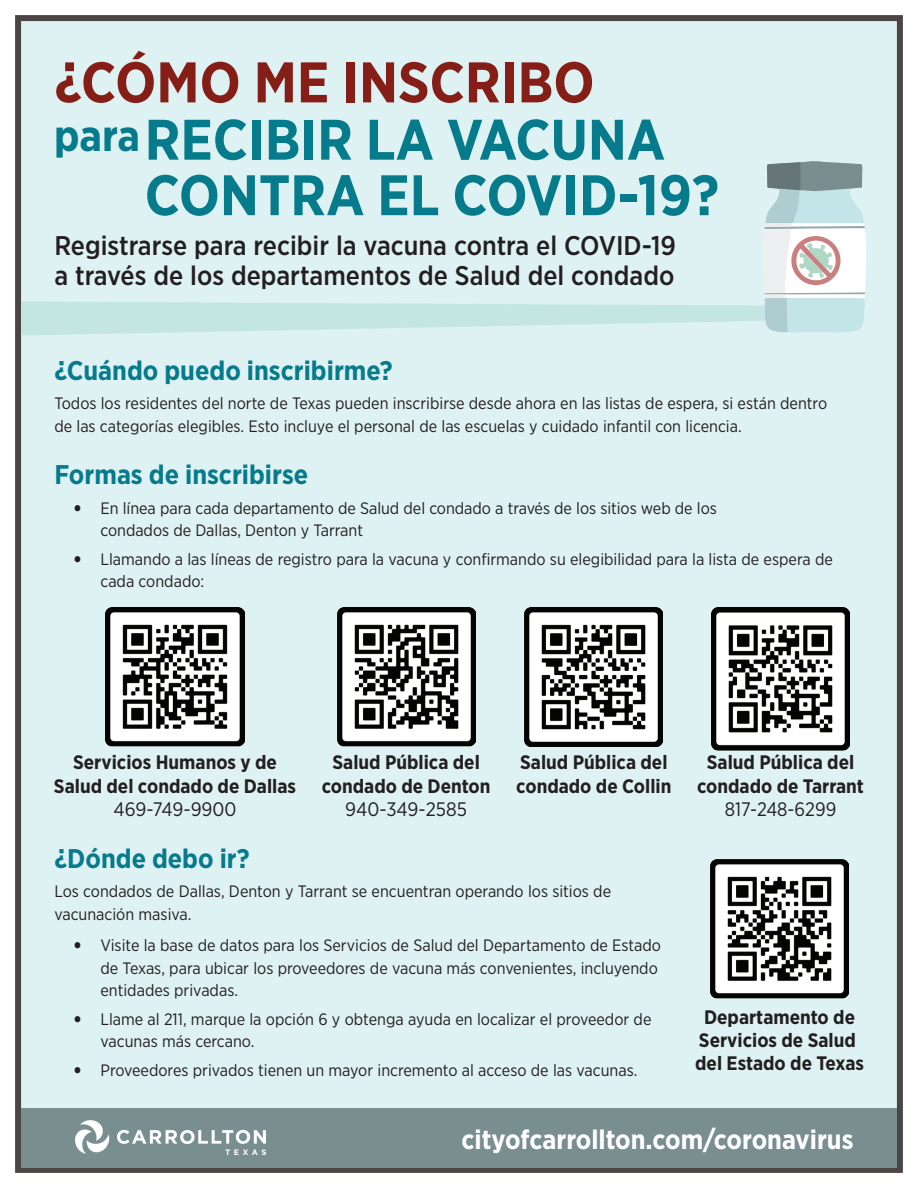
<style>
.page{position:relative;width:918px;height:1188px;background:#fff}
.page>*{position:absolute;margin:0;border:0;box-sizing:border-box;transform-origin:0 0}
.t1{font:700 57.15px "Gotham Narrow";color:#861e18}
.t2{font:700 57px/55.5px "Gotham Narrow";color:#067b8b}
.t3{font:700 43.65px "Gotham Narrow";color:#067b8b}
.t4{font:500 27px/30px "Gotham Narrow";color:#231f20}
.t5{font:700 27px "Gotham Narrow";color:#067b8c}
.t6{font:700 27px "Gotham Narrow";color:#fff}
.t7{font:700 19.5px/23.4px "Gotham Narrow";color:#231f20;text-align:center}
.t8{font:19.5px "Gotham Narrow";color:#231f20}
.t9{font:16.5px/22.5px "Gotham Narrow";color:#231f20}
.s1{font-weight:900}
</style>
<div class="page">
<div style="left:15px;top:15px;width:888px;height:1158px;background:#dff2f3;border:6px solid #4c4545"></div>
<div style="left:21px;top:1108px;width:876px;height:60px;background:#798e8f"></div>
<img style="left:76px;top:1121px;width:189px;height:34px">
<img style="left:106px;top:608px;width:138px;height:139px">
<img style="left:337px;top:608px;width:138px;height:139px">
<img style="left:525px;top:608px;width:138px;height:138px">
<img style="left:711px;top:608px;width:139px;height:143px">
<img style="left:710px;top:860px;width:139px;height:139px">
<svg style="left:22px;top:161px;width:844px;height:175px"></svg>
<h1 class="t1" style="left:54px;top:46px;width:542px">¿CÓMO ME INSCRIBO</h1>
<h2 class="t2" style="left:145px;top:111px;width:576px">RECIBIR LA VACUNA<br>CONTRA EL COVID-19?</h2>
<h3 class="t3" style="left:54px;top:108px;width:87px">para</h3>
<h3 class="t4" style="left:54px;top:231px;width:623px">Registrarse para recibir la vacuna contra el COVID-19 a través de los departamentos de Salud del condado</h3>
<h3 class="t5" style="left:54px;top:353px;width:340px">¿Cuándo puedo inscribirme?</h3>
<p class="t9" style="left:54px;top:392px;width:774px">Todos los residentes del norte de Texas pueden inscribirse desde ahora en las listas de espera, si están dentro de las categorías elegibles. Esto incluye el personal de las escuelas y cuidado infantil con licencia.</p>
<h3 class="t5" style="left:54px;top:458px;width:255px">Formas de inscribirse</h3>
<p class="t9" style="left:100px;top:496px;width:618px;text-indent:-27px"><span class="s1">•</span> En línea para cada departamento de Salud del condado a través de los sitios web de los condados de Dallas, Denton y Tarrant</p>
<p class="t9" style="left:100px;top:547px;width:734px;text-indent:-27px"><span class="s1">•</span> Llamando a las líneas de registro para la vacuna y confirmando su elegibilidad para la lista de espera de cada condado:</p>
<p class="t7" style="left:54px;top:751px;width:244px">Servicios Humanos y de<br>Salud del condado de Dallas</p>
<p class="t7" style="left:322px;top:751px;width:170px">Salud Pública del condado de Denton</p>
<p class="t8" style="left:345px;top:797px;width:123px">940-349-2585</p>
<p class="t8" style="left:114px;top:797px;width:125px">469-749-9900</p>
<h3 class="t5" style="left:54px;top:841px;width:197px">¿Dónde debo ir?</h3>
<p class="t7" style="left:516px;top:751px;width:157px;text-align:left">Salud Pública del condado de Collin</p>
<p class="t7" style="left:697px;top:751px;width:168px">Salud Pública del condado de Tarrant</p>
<p class="t8" style="left:725px;top:797px;width:113px">817-248-6299</p>
<p class="t9" style="left:54px;top:880px;width:558px">Los condados de Dallas, Denton y Tarrant se encuentran operando los sitios de vacunación masiva.</p>
<p class="t9" style="left:100px;top:934px;width:562px;text-indent:-27px"><span class="s1">•</span> Visite la base de datos para los Servicios de Salud del Departamento de Estado de Texas, para ubicar los proveedores de vacuna más convenientes, incluyendo entidades privadas.</p>
<p class="t9" style="left:100px;top:1007px;width:552px;text-indent:-27px"><span class="s1">•</span> Llame al 211, marque la opción 6 y obtenga ayuda en localizar el proveedor de vacunas más cercano.</p>
<p class="t9" style="left:74px;top:1058px;width:565px"><span class="s1">•</span> Proveedores privados tienen un mayor incremento al acceso de las vacunas.</p>
<p class="t7" style="left:695px;top:1005px;width:170px">Departamento de<br>Servicios de Salud del Estado de Texas</p>
<h3 class="t6" style="left:462px;top:1122px;width:394px">cityofcarrollton.com/coronavirus</h3>
</div>
